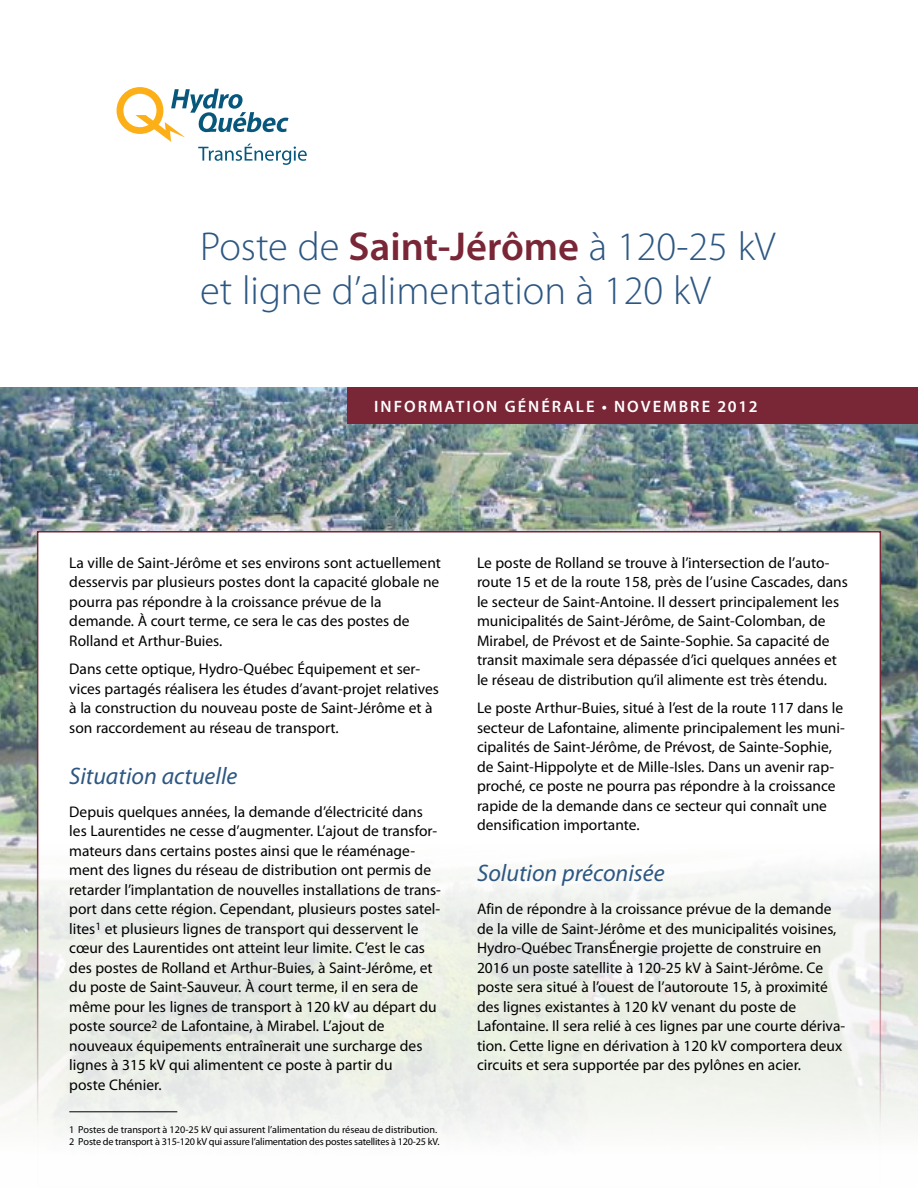
<style>
.page{position:relative;width:918px;height:1188px;background:#fff}
.page>*{position:absolute;margin:0;border:0;box-sizing:border-box;transform-origin:0 0}
.GrandTitre{font:300 40.5px/43.5px "Myriad Pro";color:#2d5782}
.Titre_niveau_1{font:italic 24px "Myriad Pro";color:#2d5782}
.Texte_bandeau{font:600 16.5px "Myriad Pro";letter-spacing:.12em;color:#fff}
.Texte_courant{font:15.45px/19.5px "Myriad Pro";color:#000}
.Note_de_bas_de_page{font:10.2px "Myriad Pro";letter-spacing:-.01em;color:#000}
.s1{font-weight:600;color:#792637}
</style>
<div class="page">
<svg style="left:117px;top:87px;width:190px;height:78px"></svg>
<img style="left:0;top:387px;width:918px;height:740px">
<div style="left:347px;top:387px;width:571px;height:36px;background:#792637"></div>
<svg style="left:37px;top:531px;width:844px;height:606px"></svg>
<hr style="left:69px;top:1111px;width:108px;height:1px;background:#000">
<h1 class="GrandTitre" style="left:200px;top:226px;width:577px">Poste de <span class="s1">Saint-Jérôme</span> à 120-25 kV et ligne d’alimentation à 120 kV</h1>
<h1 class="Texte_bandeau" style="left:374px;top:397px;width:385px">INFORMATION GÉNÉRALE • NOVEMBRE 2012</h1>
<p class="Texte_courant" style="left:69px;top:553px;width:373px">La ville de Saint-Jérôme et ses environs sont actuellement desservis par plusieurs postes dont la capacité globale ne pourra pas répondre à la croissance prévue de la demande. À court terme, ce sera le cas des postes de Rolland et Arthur-Buies.</p>
<p class="Texte_courant" style="left:69px;top:660px;width:371px">Dans cette optique, Hydro-Québec Équipement et ser&shy;vices partagés réalisera les études d’avant-projet relatives à la construction du nouveau poste de Saint-Jérôme et à son raccordement au réseau de transport.</p>
<h2 class="Titre_niveau_1" style="left:69px;top:763px;width:170px">Situation actuelle</h2>
<p class="Texte_courant" style="left:69px;top:802px;width:373px">Depuis quelques années, la demande d’électricité dans les Laurentides ne cesse d’augmenter. L’ajout de transfor&shy;mateurs dans certains postes ainsi que le réaménage&shy;ment des lignes du réseau de distribution ont permis de retarder l’implantation de nouvelles installations de trans&shy;port dans cette région. Cependant, plusieurs postes satel&shy;lites<sup>1</sup> et plusieurs lignes de transport qui desservent le cœur des Laurentides ont atteint leur limite. C’est le cas des postes de Rolland et Arthur-Buies, à Saint-Jérôme, et du poste de Saint-Sauveur. À court terme, il en sera de même pour les lignes de transport à 120 kV au départ du poste source<sup>2</sup> de Lafontaine, à Mirabel. L’ajout de nouveaux équipements entraînerait une surcharge des lignes à 315 kV qui alimentent ce poste à partir du<br>poste Chénier.</p>
<p class="Note_de_bas_de_page" style="left:69px;top:1124px;width:369px">1 Postes de transport à 120-25 kV qui assurent l’alimentation du réseau de distribution.</p>
<p class="Note_de_bas_de_page" style="left:69px;top:1136px;width:372px">2 Poste de transport à 315-120 kV qui assure l’alimentation des postes satellites à 120-25 kV.</p>
<p class="Texte_courant" style="left:477px;top:553px;width:372px">Le poste de Rolland se trouve à l’intersection de l’auto&shy;route 15 et de la route 158, près de l’usine Cascades, dans le secteur de Saint-Antoine. Il dessert principalement les municipalités de Saint-Jérôme, de Saint-Colomban, de Mirabel, de Prévost et de Sainte-Sophie. Sa capacité de transit maximale sera dépassée d’ici quelques années et le réseau de distribution qu’il alimente est très étendu.</p>
<p class="Texte_courant" style="left:477px;top:699px;width:369px">Le poste Arthur-Buies, situé à l’est de la route 117 dans le secteur de Lafontaine, alimente principalement les muni&shy;cipalités de Saint-Jérôme, de Prévost, de Sainte-Sophie, de Saint-Hippolyte et de Mille-Isles. Dans un avenir rap&shy;proché, ce poste ne pourra pas répondre à la croissance rapide de la demande dans ce secteur qui connaît une densification importante.</p>
<h2 class="Titre_niveau_1" style="left:477px;top:860px;width:189px">Solution préconisée</h2>
<p class="Texte_courant" style="left:477px;top:900px;width:370px">Afin de répondre à la croissance prévue de la demande de la ville de Saint-Jérôme et des municipalités voisines, Hydro-Québec TransÉnergie projette de construire en 2016 un poste satellite à 120-25 kV à Saint-Jérôme. Ce poste sera situé à l’ouest de l’autoroute 15, à proximité des lignes existantes à 120 kV venant du poste de Lafontaine. Il sera relié à ces lignes par une courte dériva&shy;tion. Cette ligne en dérivation à 120 kV comportera deux circuits et sera supportée par des pylônes en acier.</p>
</div>
